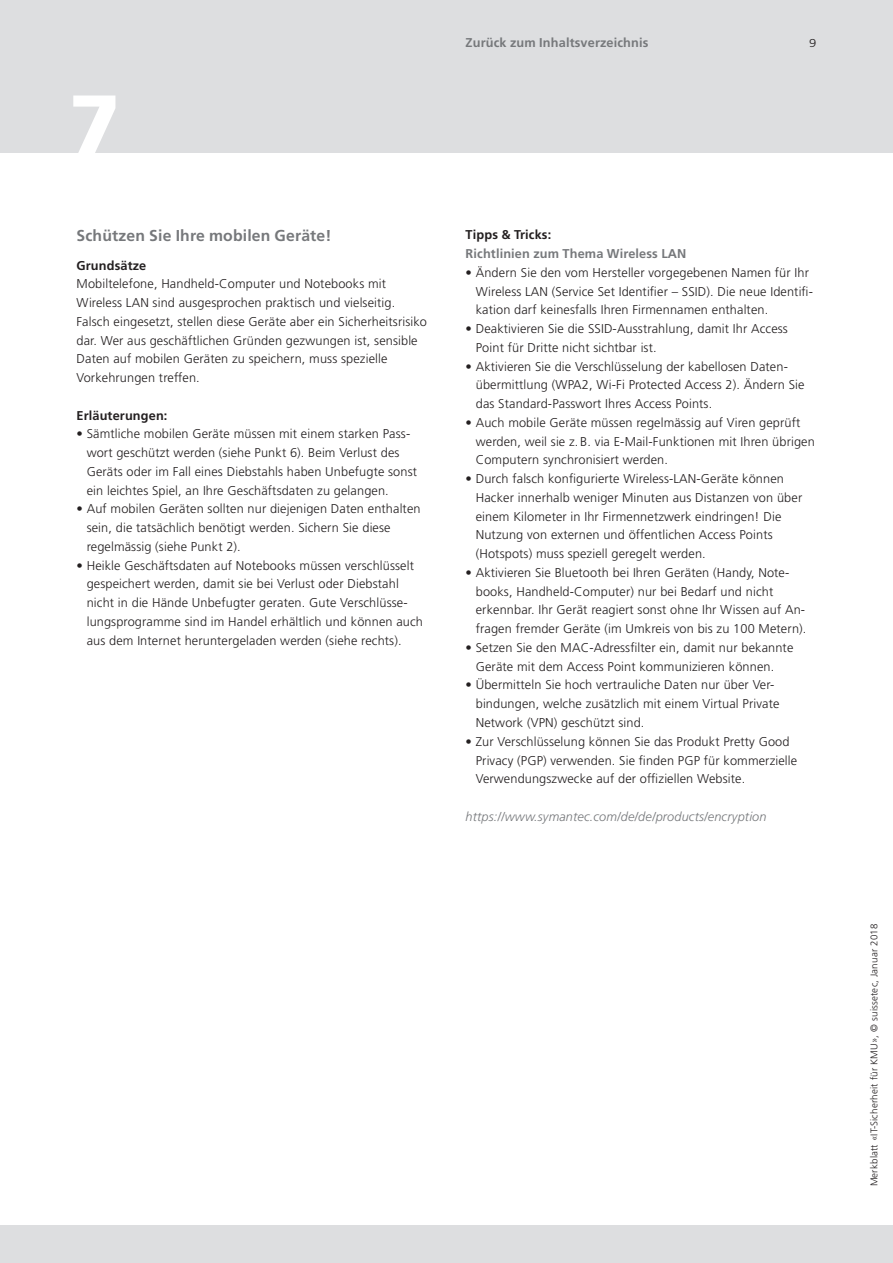
<style>
.page{position:relative;width:893px;height:1263px;background:#dddee0}
.page>*{position:absolute;margin:0;border:0;box-sizing:border-box;transform-origin:0 0}
.t1{font:900 84px "Frutiger LT Com";color:#fff}
.t2{font:700 15.75px "Frutiger LT Std";letter-spacing:.01em;color:#76787b}
.t3{font:300 12.75px/18.8px "Frutiger LT Std";letter-spacing:.01em;color:#231f20}
.t4{font:700 12.75px "Frutiger LT Std";letter-spacing:.01em;color:#76787b}
.t5{font:italic 300 12.75px "Frutiger LT Std";letter-spacing:.01em;color:#76787b}
.t6{font:700 12.75px "Frutiger LT Std";letter-spacing:.01em;color:#231f20}
.t7{font:300 11.55px "Frutiger LT Std";color:#231f20;scale:1.14 1}
.t8{font:300 9.75px "Frutiger LT Std";letter-spacing:.02em;color:#231f20}
</style>
<div class="page">
<div style="left:0;top:153px;width:893px;height:1072px;background:#fff"></div>
<h1 class="t1" style="left:69px;top:74px;width:53px">7</h1>
<p class="t2" style="left:77px;top:227px;width:257px">Schützen Sie Ihre mobilen Geräte!</p>
<p class="t6" style="left:77px;top:258px;width:71px">Grundsätze</p>
<p class="t3" style="left:77px;top:275px;width:352px">Mobiltelefone, Handheld-Computer und Notebooks mit Wireless LAN sind ausgesprochen praktisch und vielseitig.<br>Falsch eingesetzt, stellen diese Geräte aber ein Sicherheitsrisiko dar. Wer aus geschäftlichen Gründen gezwungen ist, sensible Daten auf mobilen Geräten zu speichern, muss spezielle Vorkehrungen treffen.</p>
<p class="t6" style="left:77px;top:408px;width:92px">Erläuterungen:</p>
<p class="t3" style="left:87px;top:425px;width:332px;text-indent:-10px">• Sämtliche mobilen Geräte müssen mit einem starken Pass&shy;wort geschützt werden (siehe Punkt 6). Beim Verlust des Geräts oder im Fall eines Diebstahls haben Unbefugte sonst ein leichtes Spiel, an Ihre Geschäftsdaten zu gelangen.</p>
<p class="t3" style="left:87px;top:500px;width:335px;text-indent:-10px">• Auf mobilen Geräten sollten nur diejenigen Daten enthalten sein, die tatsächlich benötigt werden. Sichern Sie diese regelmässig (siehe Punkt 2).</p>
<p class="t3" style="left:87px;top:556px;width:338px;text-indent:-10px">• Heikle Geschäftsdaten auf Notebooks müssen verschlüsselt gespeichert werden, damit sie bei Verlust oder Diebstahl nicht in die Hände Unbefugter geraten. Gute Verschlüsse&shy;lungsprogramme sind im Handel erhältlich und können auch aus dem Internet heruntergeladen werden (siehe rechts).</p>
<p class="t4" style="left:466px;top:35px;width:184px">Zurück zum Inhaltsverzeichnis</p>
<p class="t7" style="left:809px;top:36px;width:8px">9</p>
<p class="t6" style="left:466px;top:227px;width:87px">Tipps &amp; Tricks:</p>
<p class="t4" style="left:466px;top:246px;width:222px">Richtlinien zum Thema Wireless LAN</p>
<p class="t3" style="left:476px;top:263px;width:339px;text-indent:-10px">• Ändern Sie den vom Hersteller vorgegebenen Namen für Ihr<br>Wireless LAN (Service Set Identifier – SSID). Die neue Identifi&shy;kation darf keinesfalls Ihren Firmennamen enthalten.</p>
<p class="t3" style="left:476px;top:319px;width:314px;text-indent:-10px">• Deaktivieren Sie die SSID-Ausstrahlung, damit Ihr Access<br>Point für Dritte nicht sichtbar ist.</p>
<p class="t3" style="left:476px;top:357px;width:330px;text-indent:-10px">• Aktivieren Sie die Verschlüsselung der kabellosen Daten&shy;übermittlung (WPA2, Wi-Fi Protected Access 2). Ändern Sie das Standard-Passwort Ihres Access Points.</p>
<p class="t3" style="left:476px;top:413px;width:341px;text-indent:-10px">• Auch mobile Geräte müssen regelmässig auf Viren geprüft werden, weil sie z. B. via E-Mail-Funktionen mit Ihren übrigen<br>Computern synchronisiert werden.</p>
<p class="t3" style="left:476px;top:469px;width:328px;text-indent:-10px">• Durch falsch konfigurierte Wireless-LAN-Geräte können Hacker innerhalb weniger Minuten aus Distanzen von über einem Kilometer in Ihr Firmennetzwerk eindringen! Die Nutzung von externen und öffentlichen Access Points (Hotspots) muss speziell geregelt werden.</p>
<p class="t3" style="left:476px;top:563px;width:332px;text-indent:-10px">• Aktivieren Sie Bluetooth bei Ihren Geräten (Handy, Note&shy;books, Handheld-Computer) nur bei Bedarf und nicht erkennbar. Ihr Gerät reagiert sonst ohne Ihr Wissen auf An&shy;fragen fremder Geräte (im Umkreis von bis zu 100 Metern).</p>
<p class="t3" style="left:476px;top:638px;width:319px;text-indent:-10px">• Setzen Sie den MAC-Adressfilter ein, damit nur bekannte<br>Geräte mit dem Access Point kommunizieren können.</p>
<p class="t3" style="left:476px;top:676px;width:305px;text-indent:-10px">• Übermitteln Sie hoch vertrauliche Daten nur über Ver&shy;bindungen, welche zusätzlich mit einem Virtual Private<br>Network (VPN) geschützt sind.</p>
<p class="t3" style="left:476px;top:732px;width:323px;text-indent:-10px">• Zur Verschlüsselung können Sie das Produkt Pretty Good<br>Privacy (PGP) verwenden. Sie finden PGP für kommerzielle<br>Verwendungszwecke auf der offiziellen Website.</p>
<p class="t5" style="left:466px;top:809px;width:302px">https://www.symantec.com/de/de/products/encryption</p>
<p class="t8" style="left:869px;top:1186px;width:264px;rotate:-90deg">Merkblatt «IT-Sicherheit für KMU», © suissetec, Januar 2018</p>
</div>
